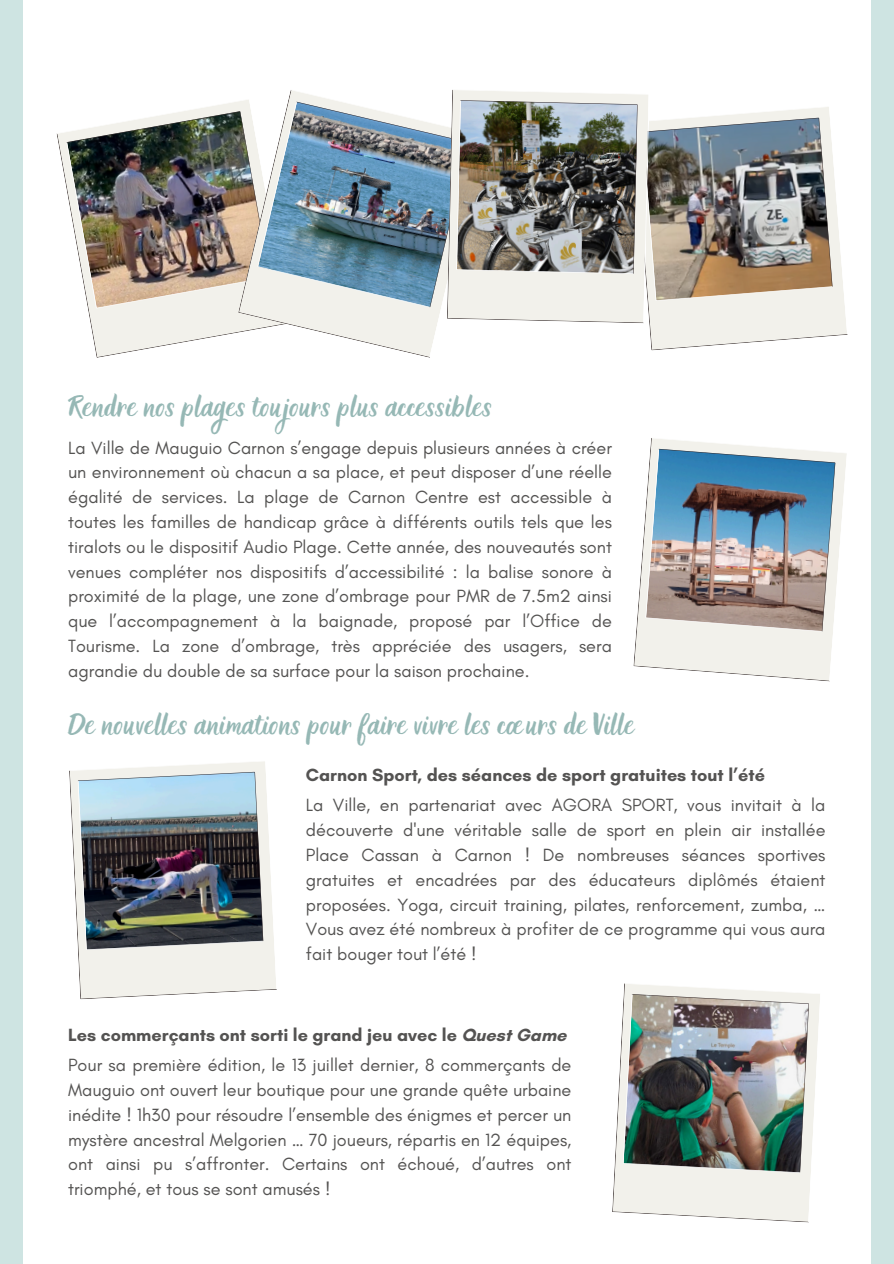
<style>
.page{position:relative;width:894px;height:1264px;background:#fff}
.page>*{position:absolute;margin:0;border:0;box-sizing:border-box;transform-origin:0 0}
.t1{font:23.1px "Holla";color:#96b8b5}
.t2{font:18px/24.8px "Glacial Indifference";color:#545352;text-align:justify}
.t3{font:700 18px "Glacial Indifference";color:#545352}
</style>
<div class="page">
<div style="left:0;top:0;width:893px;height:1263px;background:#cee4e2"></div>
<div style="left:23px;top:0;width:847px;height:1263px;background:#fff"></div>
<svg style="left:650px;top:335px;width:192px;height:15px;fill:#f2f1eb"></svg>
<img style="left:649px;top:107px;width:199px;height:228px">
<svg style="left:56px;top:133px;width:182px;height:225px;fill:#f2f1eb"></svg>
<img style="left:57px;top:102px;width:181px;height:221px">
<svg style="left:238px;top:100px;width:19px;height:233px;background:#ccc2b4"></svg>
<img style="left:257px;top:90px;width:189px;height:268px">
<svg style="left:447px;top:112px;width:5px;height:207px"></svg>
<img style="left:452px;top:89px;width:197px;height:234px">
<svg style="left:633px;top:520px;width:12px;height:147px"></svg>
<img style="left:645px;top:438px;width:202px;height:243px">
<svg style="left:80px;top:989px;width:197px;height:10px"></svg>
<img style="left:69px;top:761px;width:207px;height:228px">
<svg style="left:612px;top:1030px;width:10px;height:183px"></svg>
<img style="left:622px;top:983px;width:198px;height:239px">
<h1 class="t1" style="left:68px;top:394px;width:426px">Rendre nos plages toujours plus accessibles</h1>
<p class="t2" style="left:68px;top:435px;width:545px">La Ville de Mauguio Carnon s’engage depuis plusieurs années à créer un environnement où chacun a sa place, et peut disposer d’une réelle égalité de services. La plage de Carnon Centre est accessible à toutes les familles de handicap grâce à différents outils tels que les tiralots ou le dispositif Audio Plage. Cette année, des nouveautés sont venues compléter nos dispositifs d’accessibilité : la balise sonore à proximité de la plage, une zone d’ombrage pour PMR de 7.5m2 ainsi que l’accompagnement à la baignade, proposé par l’Office de Tourisme. La zone d’ombrage, très appréciée des usagers, sera agrandie du double de sa surface pour la saison prochaine.</p>
<h2 class="t1" style="left:68px;top:711px;width:567px">De nouvelles animations pour faire vivre les cœurs de Ville</h2>
<p class="t3" style="left:306px;top:764px;width:460px">Carnon Sport, des séances de sport gratuites tout l’été</p>
<p class="t2" style="left:306px;top:792px;width:521px">La Ville, en partenariat avec AGORA SPORT, vous invitait à la découverte d'une véritable salle de sport en plein air installée Place Cassan à Carnon ! De nombreuses séances sportives gratuites et encadrées par des éducateurs diplômés étaient proposées. Yoga, circuit training, pilates, renforcement, zumba, … Vous avez été nombreux à profiter de ce programme qui vous aura fait bouger tout l’été !</p>
<h2 class="t3" style="left:68px;top:1024px;width:500px">Les commerçants ont sorti le grand jeu avec le Quest Game</h2>
<p class="t2" style="left:68px;top:1052px;width:504px">Pour sa première édition, le 13 juillet dernier, 8 commerçants de Mauguio ont ouvert leur boutique pour une grande quête urbaine inédite ! 1h30 pour résoudre l’ensemble des énigmes et percer un mystère ancestral Melgorien … 70 joueurs, répartis en 12 équipes, ont ainsi pu s’affronter. Certains ont échoué, d’autres ont triomphé, et tous se sont amusés !</p>
</div>
